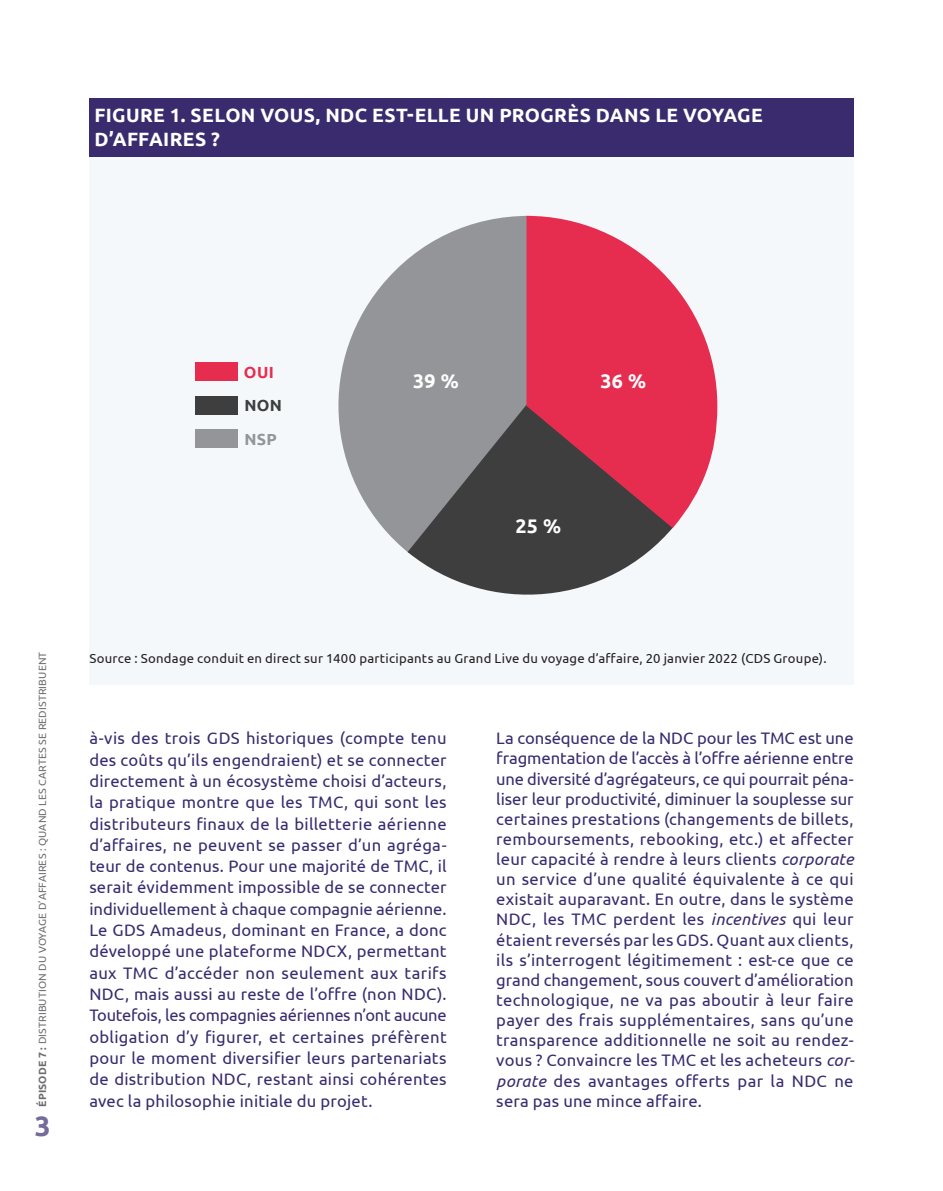
<style>
.page{position:relative;width:943px;height:1191px;background:#fff}
.page>*{position:absolute;margin:0;border:0;box-sizing:border-box;transform-origin:0 0}
.Texte_courant{font:700 28px "Ubuntu";color:#746b9a}
.Titre_infographie{font:700 19.6px "Ubuntu";color:#fff}
.Titre_infographie-2{font:700 19.25px/23.6px "Ubuntu";letter-spacing:.015em;color:#fff}
.Texte_courant-2{font:16.62px/20.1px "Ubuntu";letter-spacing:.015em;color:#392b6e;text-align:justify}
.Source{font:700 16.1px "Ubuntu";color:#3e3e3f}
.Source-2{font:700 16.1px "Ubuntu";color:#939598}
.Source-3{font:700 16.1px "Ubuntu";color:#e72d4f}
.Source-4{font:13.12px "Ubuntu";letter-spacing:.02em;color:#231f20}
.t1{font:10.5px "Ubuntu";letter-spacing:.01em;color:#6c6d70}
.s1{font-weight:700}
.s2{font-style:italic}
</style>
<div class="page">
<div style="left:89px;top:120px;width:764px;height:565px;background:#f4f8fb"></div>
<div style="left:89px;top:98px;width:764px;height:59px;background:#392b6e"></div>
<svg style="left:338px;top:216px;width:188px;height:336px;fill:#939598"></svg>
<svg style="left:407px;top:403px;width:266px;height:192px;background:#6f7072"></svg>
<svg style="left:526px;top:216px;width:191px;height:312px;fill:#e72d4f"></svg>
<div style="left:196px;top:396px;width:42px;height:18px;background:#3e3e3f"></div>
<div style="left:196px;top:429px;width:42px;height:19px;background:#939598"></div>
<div style="left:196px;top:362px;width:42px;height:19px;background:#e72d4f"></div>
<p class="Titre_infographie-2" style="left:94px;top:103px;width:670px">FIGURE 1. SELON VOUS, NDC EST-ELLE UN PROGRÈS DANS LE VOYAGE<br>D’AFFAIRES ?</p>
<p class="Source-3" style="left:244px;top:362px;width:31px">OUI</p>
<p class="Source" style="left:244px;top:396px;width:39px">NON</p>
<p class="Source-2" style="left:244px;top:429px;width:34px">NSP</p>
<p class="Titre_infographie" style="left:413px;top:369px;width:47px">39 %</p>
<p class="Titre_infographie" style="left:600px;top:369px;width:47px">36 %</p>
<p class="Titre_infographie" style="left:515px;top:514px;width:47px">25 %</p>
<p class="t1" style="left:36px;top:1106px;width:456px;rotate:-90deg"><span class="s1">ÉPISODE 7 :</span> DISTRIBUTION DU VOYAGE D’AFFAIRES : QUAND LES CARTES SE REDISTRIBUENT</p>
<p class="Texte_courant" style="left:35px;top:1109px;width:17px">3</p>
<p class="Source-4" style="left:89px;top:650px;width:738px">Source : Sondage conduit en direct sur 1400 participants au Grand Live du voyage d’affaire, 20 janvier 2022 (CDS Groupe).</p>
<p class="Texte_courant-2" style="left:89px;top:727px;width:359px;line-height:21.3px">à-vis des trois GDS historiques (compte tenu des coûts qu’ils engendraient) et se connecter directement à un écosystème choisi d’acteurs, la pratique montre que les TMC, qui sont les distributeurs finaux de la billetterie aérienne d’affaires, ne peuvent se passer d’un agréga&shy;teur de contenus. Pour une majorité de TMC, il serait évidemment impossible de se connecter individuellement à chaque compagnie aérienne.<br>Le GDS Amadeus, dominant en France, a donc développé une plateforme NDCX, permettant aux TMC d’accéder non seulement aux tarifs NDC, mais aussi au reste de l’offre (non NDC).<br>Toutefois, les compagnies aériennes n’ont aucune obligation d’y figurer, et certaines préfèrent pour le moment diversifier leurs partenariats de distribution NDC, restant ainsi cohérentes avec la philosophie initiale du projet.</p>
<p class="Texte_courant-2" style="left:496px;top:727px;width:360px;text-align:left">La conséquence de la NDC pour les TMC est une fragmentation de l’accès à l’offre aérienne entre une diversité d’agrégateurs, ce qui pourrait péna-- liser leur productivité, diminuer la souplesse sur certaines prestations (changements de billets, remboursements, rebooking, etc.) et affecter leur capacité à rendre à leurs clients <span class="s2">corporate </span>un service d’une qualité équivalente à ce qui existait auparavant. En outre, dans le système NDC, les TMC perdent les <span class="s2">incentives</span> qui leur étaient reversés par les GDS. Quant aux clients, ils s’interrogent légitimement : est-ce que ce grand changement, sous couvert d’amélioration technologique, ne va pas aboutir à leur faire payer des frais supplémentaires, sans qu’une transparence additionnelle ne soit au rendez&shy;vous ? Convaincre les TMC et les acheteurs <span class="s2">cor&shy;porate</span> des avantages offerts par la NDC ne sera pas une mince affaire.</p>
</div>
